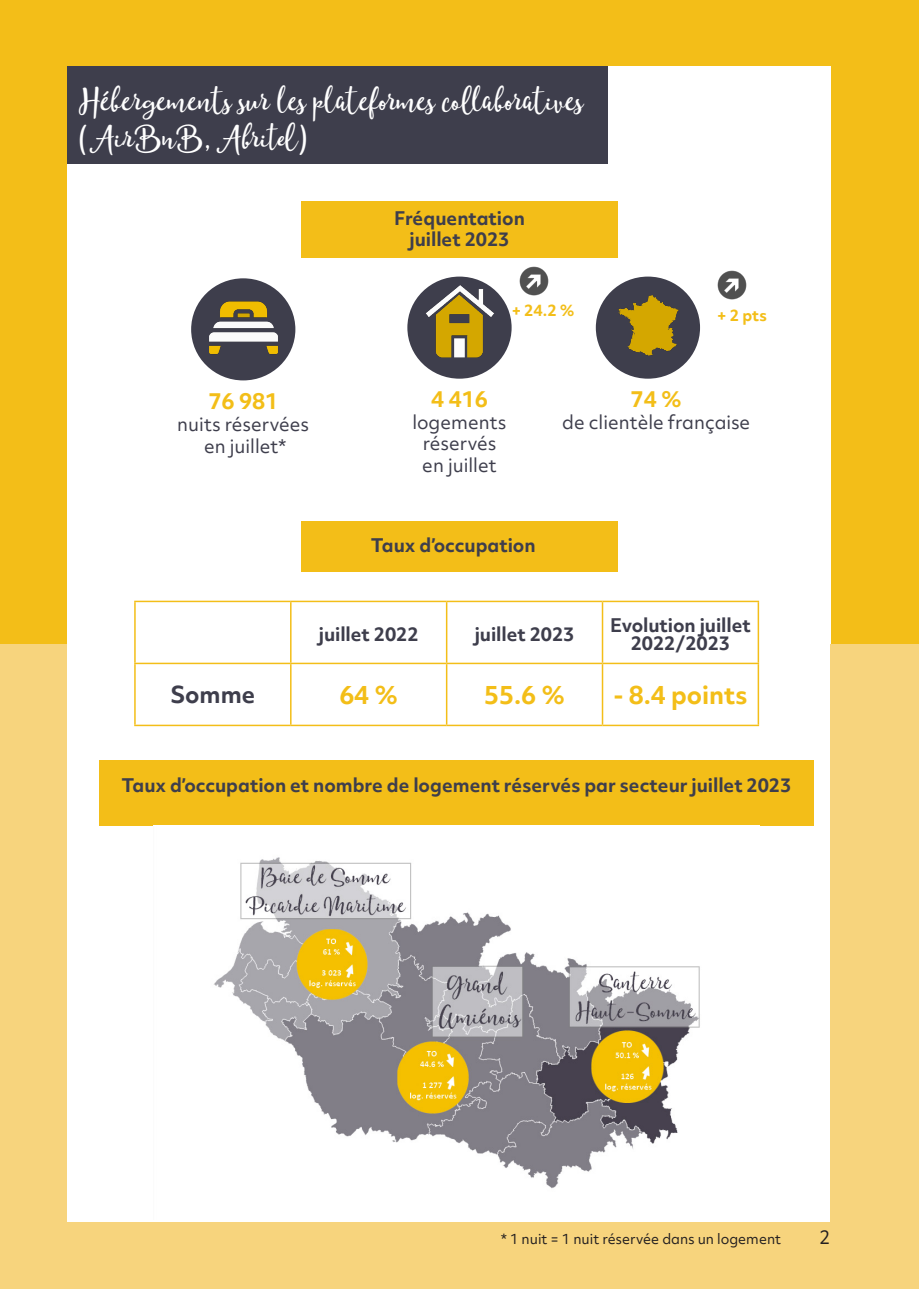
<style>
.page{position:relative;width:919px;height:1289px;background:#fff}
.page>*{position:absolute;margin:0;border:0;box-sizing:border-box;transform-origin:0 0}
.t1{font:36px/37.5px "Moments";color:#fff}
.t2{font:700 24px "Objektiv Mk 2";color:#f3be18}
.t3{font:700 22.5px "Objektiv Mk 2";color:#3e3e4c}
.t4{font:700 21px "Objektiv Mk 2";color:#f3be18}
.t5{font:700 18px/18px "Objektiv Mk 2";color:#3e3e4c;text-align:center}
.t6{font:18px "Objektiv Mk 2";color:#3e3e4c}
.t7{font:18px "Objektiv Mk 2";color:#231f20}
.t8{font:700 15px "Objektiv Mk 2";color:#f3be18}
.t9{font:13.5px "Objektiv Mk 2";color:#231f20}
</style>
<div class="page">
<div style="left:0;top:0;width:831px;height:644px;background:#f3be18"></div>
<div style="left:0;top:644px;width:918px;height:644px;background:#f7d47d"></div>
<div style="left:67px;top:67px;width:785px;height:1155px;background:#fff"></div>
<div style="left:67px;top:66px;width:540px;height:98px;background:#3e3e4c"></div>
<div style="left:191px;top:278px;width:104px;height:102px;background:#3e3e4c;border-radius:50%"></div>
<img style="left:192px;top:298px;width:102px;height:57px">
<div style="left:407px;top:276px;width:104px;height:102px;background:#3e3e4c;border-radius:50%"></div>
<img style="left:419px;top:278px;width:81px;height:80px">
<div style="left:301px;top:202px;width:317px;height:56px;background:#f3be18"></div>
<div style="left:301px;top:521px;width:317px;height:50px;background:#f3be18"></div>
<div style="left:831px;top:0;width:87px;height:644px;background:#f3be18"></div>
<div style="left:830px;top:644px;width:88px;height:644px;background:#f7d47d"></div>
<img style="left:519px;top:266px;width:29px;height:30px">
<div style="left:595px;top:276px;width:105px;height:102px;background:#3e3e4c;border-radius:50%"></div>
<img style="left:603px;top:294px;width:89px;height:62px">
<hr style="left:134px;top:662px;width:157px;height:2px;background:#f3be18">
<hr style="left:291px;top:662px;width:155px;height:2px;background:#f3be18">
<hr style="left:446px;top:662px;width:156px;height:2px;background:#f3be18">
<hr style="left:602px;top:662px;width:157px;height:2px;background:#f3be18">
<hr style="left:291px;top:600px;width:155px;height:2px;background:#f3be18">
<hr style="left:446px;top:600px;width:156px;height:2px;background:#f3be18">
<hr style="left:602px;top:600px;width:157px;height:2px;background:#f3be18">
<hr style="left:601px;top:602px;width:2px;height:60px;background:#f3be18">
<hr style="left:757px;top:602px;width:2px;height:60px;background:#f3be18">
<hr style="left:601px;top:664px;width:2px;height:60px;background:#f3be18">
<hr style="left:757px;top:664px;width:2px;height:60px;background:#f3be18">
<hr style="left:291px;top:724px;width:155px;height:2px;background:#f3be18">
<hr style="left:446px;top:724px;width:156px;height:2px;background:#f3be18">
<hr style="left:602px;top:724px;width:157px;height:2px;background:#f3be18">
<hr style="left:134px;top:600px;width:157px;height:2px;background:#f3be18">
<hr style="left:134px;top:602px;width:2px;height:60px;background:#f3be18">
<hr style="left:290px;top:602px;width:1px;height:60px;background:#f3be18">
<hr style="left:446px;top:602px;width:1px;height:60px;background:#f3be18">
<hr style="left:134px;top:664px;width:2px;height:60px;background:#f3be18">
<hr style="left:290px;top:664px;width:1px;height:60px;background:#f3be18">
<hr style="left:446px;top:664px;width:1px;height:60px;background:#f3be18">
<hr style="left:134px;top:724px;width:157px;height:2px;background:#f3be18">
<div style="left:99px;top:759px;width:714px;height:66px;background:#f3be18"></div>
<img style="left:214px;top:857px;width:486px;height:332px">
<img style="left:717px;top:270px;width:29px;height:30px">
<p class="t1" style="left:79px;top:83px;width:506px">Hébergements sur les plateformes collaboratives (AirBnB, Abritel)</p>
<p class="t5" style="left:394px;top:209px;width:132px">Fréquentation</p>
<p class="t5" style="left:409px;top:230px;width:101px">juillet 2023</p>
<p class="t8" style="left:511px;top:299px;width:64px">+ 24.2 %</p>
<p class="t8" style="left:717px;top:305px;width:51px">+ 2 pts</p>
<p class="t4" style="left:208px;top:386px;width:71px">76 981</p>
<p class="t6" style="left:177px;top:412px;width:133px">nuits réservées</p>
<p class="t6" style="left:204px;top:433px;width:84px">en juillet*</p>
<p class="t4" style="left:431px;top:384px;width:58px">4 416</p>
<p class="t6" style="left:412px;top:409px;width:96px">logements</p>
<p class="t6" style="left:422px;top:431px;width:75px">réservés</p>
<p class="t6" style="left:422px;top:452px;width:76px">en juillet</p>
<p class="t4" style="left:630px;top:384px;width:53px">74 %</p>
<p class="t6" style="left:562px;top:409px;width:190px">de clientèle française</p>
<p class="t5" style="left:371px;top:536px;width:166px">Taux d’occupation</p>
<p class="t5" style="left:319px;top:624px;width:101px">juillet 2022</p>
<p class="t5" style="left:474px;top:624px;width:101px">juillet 2023</p>
<p class="t5" style="left:610px;top:615px;width:142px">Evolution juillet<br>2022/2023</p>
<p class="t3" style="left:170px;top:678px;width:86px">Somme</p>
<p class="t2" style="left:339px;top:678px;width:60px">64 %</p>
<p class="t2" style="left:484px;top:678px;width:82px">55.6 %</p>
<p class="t2" style="left:613px;top:678px;width:136px">- 8.4 points</p>
<p class="t5" style="left:121px;top:775px;width:671px">Taux d’occupation et nombre de logement réservés par secteur juillet 2023</p>
<p class="t9" style="left:501px;top:1229px;width:282px">* 1 nuit = 1 nuit réservée dans un logement</p>
<p class="t7" style="left:819px;top:1224px;width:13px">2</p>
</div>
